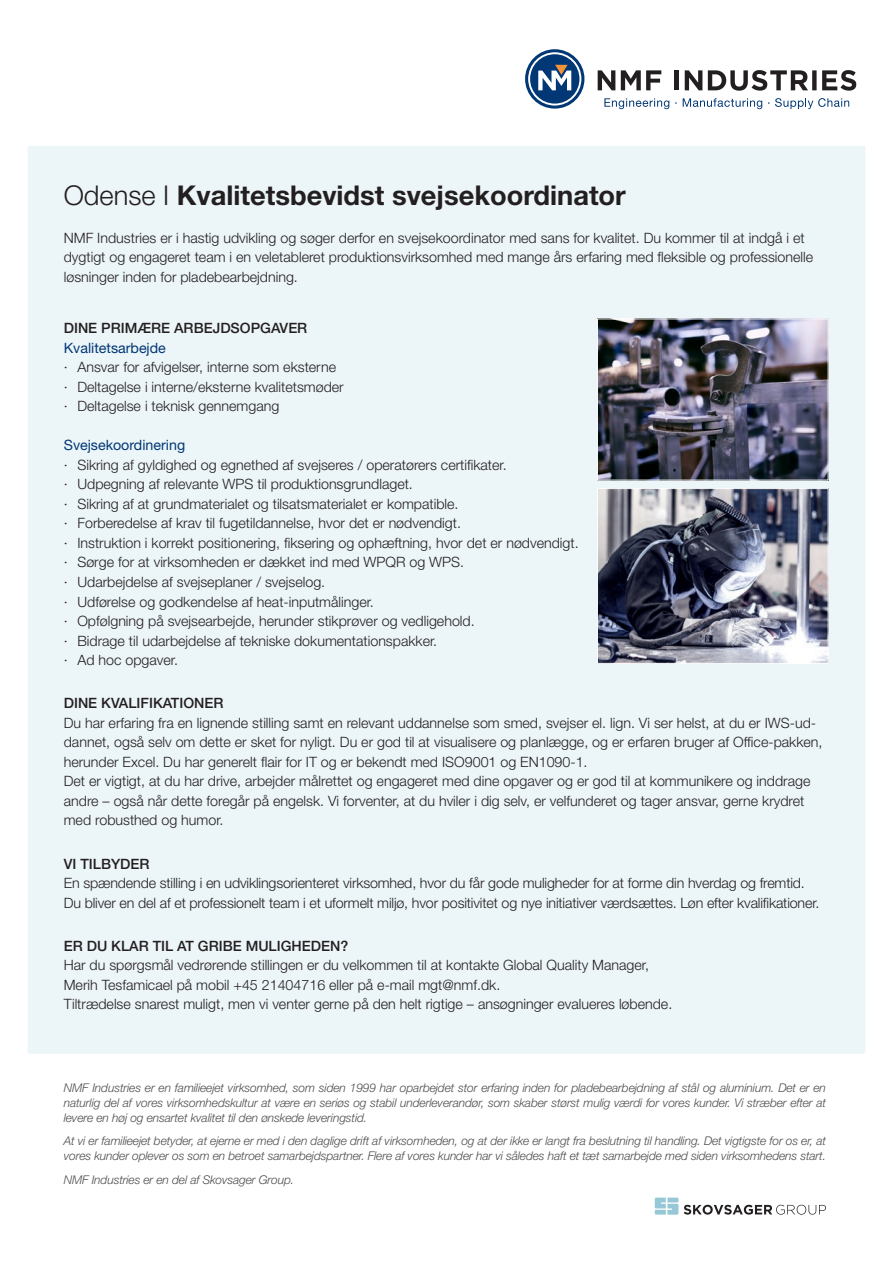
<style>
.page{position:relative;width:893px;height:1263px;background:#fff}
.page>*{position:absolute;margin:0;border:0;box-sizing:border-box;transform-origin:0 0}
.t1{font:700 27.3px "Helvetica Neue";color:#231f20}
.t2{font:300 14.25px/19.5px "Helvetica Neue";color:#231f20}
.t3{font:500 14.25px "Helvetica Neue";color:#231f20}
.t4{font:14.25px "Helvetica Neue";color:#013775}
.t5{font:italic 300 12px/15px "Helvetica Neue";letter-spacing:-.01em;color:#4b4c4d;text-align:justify}
.s1{font-weight:300}
</style>
<div class="page">
<div style="left:28px;top:146px;width:837px;height:908px;background:#ecf5f8;border-radius:2px"></div>
<svg style="left:527px;top:51px;width:56px;height:56px"></svg>
<div style="left:525px;top:49px;width:59px;height:60px;border:3px solid #013775;border-radius:50%"></div>
<div style="left:530px;top:54px;width:49px;height:50px;background:#013775;border-radius:50%"></div>
<svg style="left:538px;top:65px;width:33px;height:25px"></svg>
<svg style="left:598px;top:70px;width:17px;height:20px"></svg>
<svg style="left:621px;top:70px;width:40px;height:20px"></svg>
<hr style="left:675px;top:70px;width:4px;height:20px;background:#231f20">
<svg style="left:685px;top:70px;width:17px;height:20px"></svg>
<svg style="left:708px;top:70px;width:100px;height:21px"></svg>
<div style="left:812px;top:70px;width:5px;height:20px;background:#231f20"></div>
<svg style="left:822px;top:70px;width:34px;height:21px"></svg>
<svg style="left:604px;top:98px;width:65px;height:11px"></svg>
<svg style="left:683px;top:98px;width:79px;height:11px"></svg>
<svg style="left:768px;top:98px;width:81px;height:11px"></svg>
<svg style="left:684px;top:1205px;width:142px;height:9px"></svg>
<svg style="left:655px;top:1197px;width:23px;height:17px"></svg>
<img style="left:599px;top:490px;width:227px;height:171px">
<div style="left:597px;top:488px;width:231px;height:175px;border:1px solid #fff"></div>
<img style="left:599px;top:321px;width:227px;height:157px">
<div style="left:597px;top:319px;width:231px;height:161px;border:1px solid #fff"></div>
<p class="t1" style="left:64px;top:178px;width:564px"><span class="s1">Odense I</span> Kvalitetsbevidst svejsekoordinator</p>
<p class="t2" style="left:64px;top:228px;width:751px">NMF Industries er i hastig udvikling og søger derfor en svejsekoordinator med sans for kvalitet. Du kommer til at indgå i et dygtigt og engageret team i en veletableret produktionsvirksomhed med mange års erfaring med fleksible og professionelle løsninger inden for pladebearbejdning.</p>
<p class="t3" style="left:64px;top:320px;width:245px">DINE PRIMÆRE ARBEJDSOPGAVER</p>
<p class="t4" style="left:64px;top:339px;width:104px">Kvalitetsarbejde</p>
<p class="t2" style="left:64px;top:357px;width:274px">· Ansvar for afvigelser, interne som eksterne</p>
<p class="t2" style="left:64px;top:377px;width:281px">· Deltagelse i interne/eksterne kvalitetsmøder</p>
<p class="t2" style="left:64px;top:396px;width:217px">· Deltagelse i teknisk gennemgang</p>
<p class="t4" style="left:64px;top:437px;width:123px">Svejsekoordinering</p>
<p class="t2" style="left:64px;top:455px;width:444px">· Sikring af gyldighed og egnethed af svejseres / operatørers certifikater.</p>
<p class="t2" style="left:64px;top:474px;width:351px">· Udpegning af relevante WPS til produktionsgrundlaget.</p>
<p class="t2" style="left:64px;top:494px;width:396px">· Sikring af at grundmaterialet og tilsatsmaterialet er kompatible.</p>
<p class="t2" style="left:64px;top:513px;width:399px">· Forberedelse af krav til fugetildannelse, hvor det er nødvendigt.</p>
<p class="t2" style="left:64px;top:533px;width:516px">· Instruktion i korrekt positionering, fiksering og ophæftning, hvor det er nødvendigt.</p>
<p class="t2" style="left:64px;top:552px;width:402px">· Sørge for at virksomheden er dækket ind med WPQR og WPS.</p>
<p class="t2" style="left:64px;top:572px;width:263px">· Udarbejdelse af svejseplaner / svejselog.</p>
<p class="t2" style="left:64px;top:591px;width:312px">· Udførelse og godkendelse af heat-inputmålinger.</p>
<p class="t2" style="left:64px;top:611px;width:412px">· Opfølgning på svejsearbejde, herunder stikprøver og vedligehold.</p>
<p class="t2" style="left:64px;top:630px;width:375px">· Bidrage til udarbejdelse af tekniske dokumentationspakker.</p>
<p class="t2" style="left:64px;top:650px;width:116px">· Ad hoc opgaver.</p>
<p class="t3" style="left:64px;top:695px;width:161px">DINE KVALIFIKATIONER</p>
<p class="t2" style="left:64px;top:713px;width:760px">Du har erfaring fra en lignende stilling samt en relevant uddannelse som smed, svejser el. lign. Vi ser helst, at du er IWS-ud&shy;dannet, også selv om dette er sket for nyligt. Du er god til at visualisere og planlægge, og er erfaren bruger af Office-pakken, herunder Excel. Du har generelt flair for IT og er bekendt med ISO9001 og EN1090-1.</p>
<p class="t2" style="left:64px;top:771px;width:748px">Det er vigtigt, at du har drive, arbejder målrettet og engageret med dine opgaver og er god til at kommunikere og inddrage andre – også når dette foregår på engelsk. Vi forventer, at du hviler i dig selv, er velfunderet og tager ansvar, gerne krydret med robusthed og humor.</p>
<p class="t3" style="left:64px;top:855px;width:87px">VI TILBYDER</p>
<p class="t2" style="left:64px;top:873px;width:757px">En spændende stilling i en udviklingsorienteret virksomhed, hvor du får gode muligheder for at forme din hverdag og fremtid.<br>Du bliver en del af et professionelt team i et uformelt miljø, hvor positivitet og nye initiativer værdsættes. Løn efter kvalifikationer.</p>
<p class="t3" style="left:64px;top:937px;width:286px">ER DU KLAR TIL AT GRIBE MULIGHEDEN?</p>
<p class="t2" style="left:64px;top:955px;width:610px">Har du spørgsmål vedrørende stillingen er du velkommen til at kontakte Global Quality Manager,<br>Merih Tesfamicael på mobil +45 21404716 eller på e-mail mgt@nmf.dk.<br>Tiltrædelse snarest muligt, men vi venter gerne på den helt rigtige – ansøgninger evalueres løbende.</p>
<p class="t5" style="left:64px;top:1080px;width:764px">NMF Industries er en familieejet virksomhed, som siden 1999 har oparbejdet stor erfaring inden for pladebearbejdning af stål og aluminium. Det er en naturlig del af vores virksomhedskultur at være en seriøs og stabil underleverandør, som skaber størst mulig værdi for vores kunder. Vi stræber efter at levere en høj og ensartet kvalitet til den ønskede leveringstid.</p>
<p class="t5" style="left:64px;top:1133px;width:764px">At vi er familieejet betyder, at ejerne er med i den daglige drift af virksomheden, og at der ikke er langt fra beslutning til handling. Det vigtigste for os er, at vores kunder oplever os som en betroet samarbejdspartner. Flere af vores kunder har vi således haft et tæt samarbejde med siden virksomhedens start.</p>
<p class="t5" style="left:64px;top:1172px;width:232px">NMF Industries er en del af Skovsager Group.</p>
</div>
